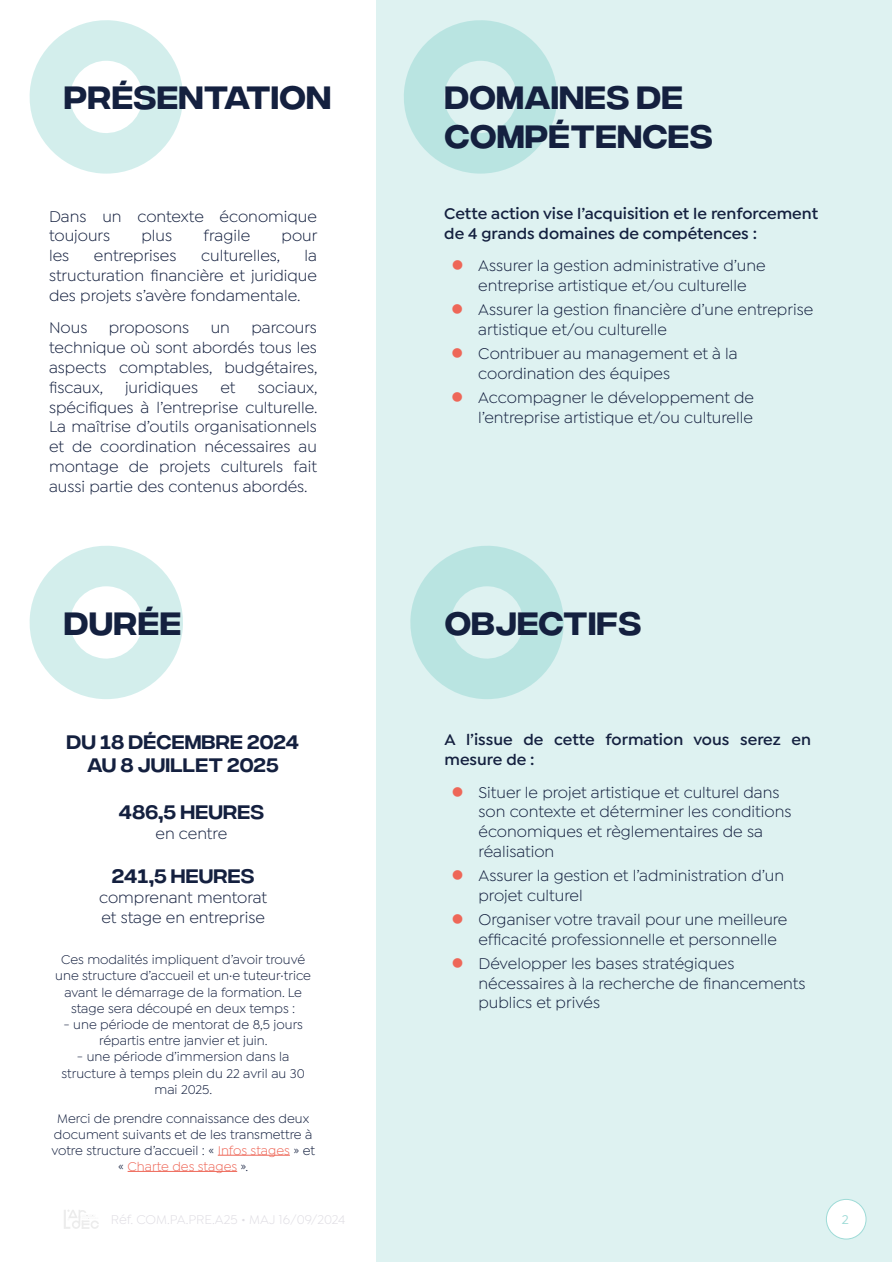
<style>
.page{position:relative;width:893px;height:1263px;background:#fff}
.page>*{position:absolute;margin:0;border:0;box-sizing:border-box;transform-origin:0 0}
.t1{font:500 32.25px/38.7px "Integral CF";letter-spacing:.01em;color:#14203f}
.t2{font:19.5px/23.4px "Integral CF";letter-spacing:.01em;color:#14203f;text-align:center}
.t3{font:16.5px/19.8px "Isidora Sans";color:#14203f}
.t4{font:600 16.5px/19.8px "Isidora Sans";color:#14203f}
.t5{font:13.5px/16.2px "Isidora Sans";color:#14203f;text-align:center}
.t6{font:13.5px "Isidora Sans";color:#dfdde3}
.t7{font:500 13.5px "Isidora Sans";color:#9edbd7}
.s1{color:#ee6758}
</style>
<div class="page">
<div style="left:376px;top:1px;width:516px;height:1261px;background:#def2f1"></div>
<svg style="left:64px;top:1210px;width:35px;height:19px"></svg>
<div style="left:826px;top:1199px;width:40px;height:40px;background:#fff;border-radius:50%"></div>
<div style="left:826px;top:1199px;width:40px;height:40px;border:1px solid #9edbd7;border-radius:50%"></div>
<svg style="left:29px;top:20px;width:154px;height:154px"></svg>
<svg style="left:29px;top:545px;width:154px;height:154px"></svg>
<hr style="left:218px;top:1155px;width:72px;height:1px;background:#ee6758">
<hr style="left:128px;top:1171px;width:109px;height:1px;background:#ee6758">
<svg style="left:410px;top:546px;width:154px;height:153px"></svg>
<svg style="left:404px;top:20px;width:153px;height:154px"></svg>
<h1 class="t1" style="left:64px;top:81px;width:269px">PRÉSENTATION</h1>
<p class="t3" style="left:49px;top:206px;width:269px">Dans un contexte économique toujours</p>
<p class="t3" style="left:142px;top:226px;width:32px">plus</p>
<p class="t3" style="left:204px;top:226px;width:48px">fragile</p>
<p class="t3" style="left:282px;top:226px;width:37px">pour</p>
<p class="t3" style="left:49px;top:246px;width:22px">les</p>
<p class="t3" style="left:94px;top:246px;width:84px">entreprises</p>
<p class="t3" style="left:201px;top:246px;width:81px">culturelles,</p>
<p class="t3" style="left:49px;top:246px;width:269px;text-align:justify;text-indent:255px">la structuration financière et juridique des projets s’avère fondamentale.</p>
<p class="t3" style="left:49px;top:318px;width:40px">Nous</p>
<p class="t3" style="left:109px;top:318px;width:82px">proposons</p>
<p class="t3" style="left:211px;top:318px;width:21px">un</p>
<p class="t3" style="left:49px;top:318px;width:270px;text-align:justify;text-indent:202px">parcours technique où sont abordés tous les aspects comptables, budgétaires, fiscaux,</p>
<p class="t3" style="left:49px;top:377px;width:270px;text-align:justify;text-indent:209px">sociaux, spécifiques à l’entreprise culturelle.<br>La maîtrise d’outils organisationnels et de coordination nécessaires au montage de projets culturels fait aussi partie des contenus abordés.</p>
<p class="t3" style="left:125px;top:377px;width:74px">juridiques</p>
<p class="t3" style="left:220px;top:377px;width:16px">et</p>
<h1 class="t1" style="left:64px;top:606px;width:119px">DURÉE</h1>
<p class="t2" style="left:66px;top:732px;width:234px">DU 18 DÉCEMBRE 2024<br>AU 8 JUILLET 2025</p>
<p class="t2" style="left:119px;top:802px;width:147px">486,5 HEURES</p>
<p class="t3" style="left:155px;top:823px;width:73px">en centre</p>
<p class="t2" style="left:112px;top:866px;width:144px">241,5 HEURES</p>
<p class="t3" style="left:99px;top:887px;width:170px">comprenant mentorat et stage en entreprise</p>
<p class="t5" style="left:55px;top:951px;width:257px">Ces modalités impliquent d’avoir trouvé une structure d’accueil et un·e tuteur·trice avant le démarrage de la formation. Le stage sera découpé en deux temps :</p>
<p class="t5" style="left:63px;top:1016px;width:241px">- une période de mentorat de 8,5 jours répartis entre janvier et juin.</p>
<p class="t5" style="left:62px;top:1049px;width:245px">- une période d’immersion dans la structure à temps plein du 22 avril au 30 mai 2025.</p>
<p class="t5" style="left:51px;top:1110px;width:265px">Merci de prendre connaissance des deux document suivants et de les transmettre à votre structure d’accueil : « <span class="s1">Infos stages</span> » et « <span class="s1">Charte des stages</span> ».</p>
<h1 class="t1" style="left:444px;top:81px;width:270px">DOMAINES DE<br>COMPÉTENCES</h1>
<p class="t4" style="left:444px;top:204px;width:375px">Cette action vise l’acquisition et le renforcement de 4 grands domaines de compétences :</p>
<p class="t3" style="left:478px;top:256px;width:289px">Assurer la gestion administrative d’une entreprise artistique et/ou culturelle</p>
<p class="t3" style="left:478px;top:300px;width:336px">Assurer la gestion financière d’une entreprise artistique et/ou culturelle</p>
<p class="t3" style="left:478px;top:344px;width:261px">Contribuer au management et à la coordination des équipes</p>
<p class="t3" style="left:478px;top:387px;width:277px">Accompagner le développement de l’entreprise artistique et/ou culturelle</p>
<h1 class="t1" style="left:445px;top:606px;width:198px">OBJECTIFS</h1>
<p class="t4" style="left:444px;top:730px;width:368px">A l’issue de cette formation vous serez en mesure de :</p>
<p class="t3" style="left:478px;top:782px;width:314px">Situer le projet artistique et culturel dans son contexte et déterminer les conditions économiques et règlementaires de sa réalisation</p>
<p class="t3" style="left:478px;top:865px;width:307px">Assurer la gestion et l’administration d’un projet culturel</p>
<p class="t3" style="left:478px;top:909px;width:310px">Organiser votre travail pour une meilleure efficacité professionnelle et personnelle</p>
<p class="t3" style="left:478px;top:953px;width:328px">Développer les bases stratégiques nécessaires à la recherche de financements publics et privés</p>
<p class="t6" style="left:111px;top:1212px;width:236px">Réf. COM.PA.PRE.A25 • MAJ 16/09/2024</p>
<p class="t7" style="left:842px;top:1212px;width:9px">2</p>
</div>
